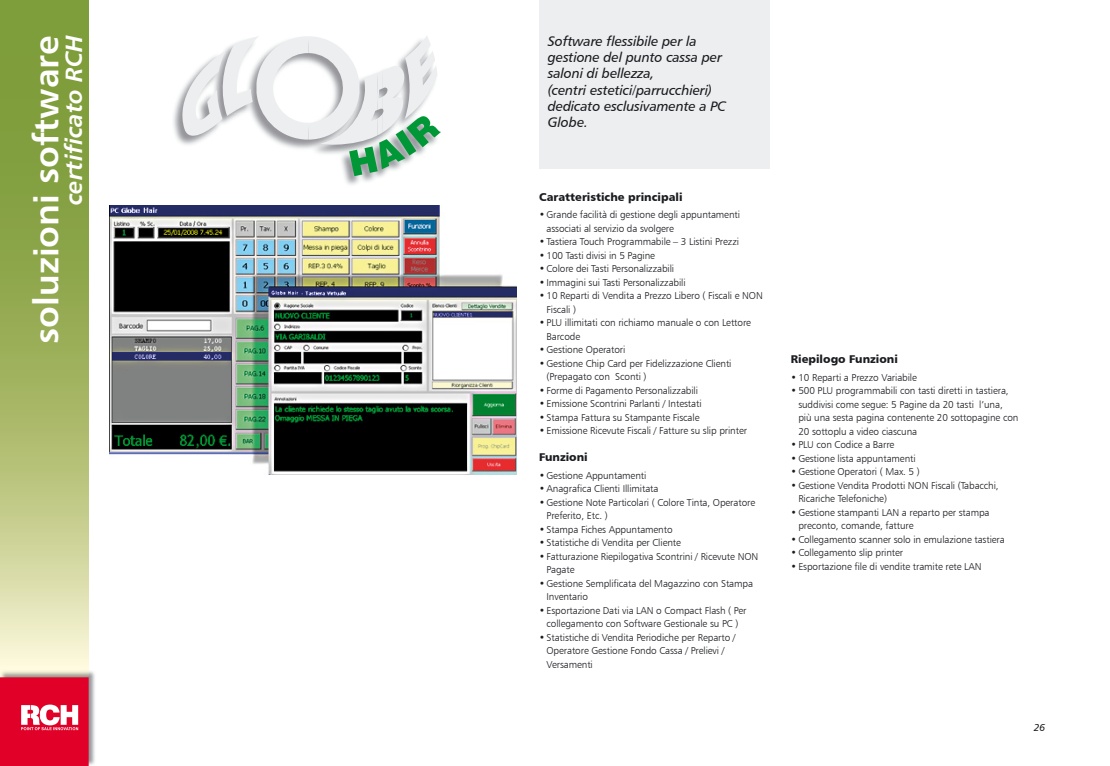
<style>
.page{position:relative;width:1110px;height:766px;background:#fff}
.page>*{position:absolute;margin:0;border:0;box-sizing:border-box;transform-origin:0 0}
.t1{font:35px "Humanist 777 BT Bold B";color:#fff}
.t2{font:23.75px "Humanist 777 BT Bold Italic B";letter-spacing:-.005em;color:#fff}
.t3{font:13.75px/16.2px "Humanist 777 BT Italic B";letter-spacing:-.01em;color:#1b1c20}
.t4{font:11.25px "Humanist 777 BT Black B";color:#1b1c20}
.t5{font:10px/13.5px "Humanist 777 BT Light B";letter-spacing:-.01em;color:#1b1c20}
.t6{font:10px "Humanist 777 BT Italic B";color:#1b1c20}
</style>
<div class="page">
<div style="left:539px;top:0;width:230px;height:168px;background:#edeeef"></div>
<svg style="left:0;top:0;width:89px;height:669px;background:#a5b768"></svg>
<img style="left:89px;top:671px;width:6px;height:94px">
<img style="left:0;top:669px;width:89px;height:8px">
<div style="left:0;top:677px;width:89px;height:88px;background:#e10028"></div>
<svg style="left:21px;top:704px;width:57px;height:26px"></svg>
<img style="left:173px;top:110px;width:268px;height:75px">
<svg style="left:175px;top:36px;width:265px;height:140px"></svg>
<img style="left:110px;top:206px;width:406px;height:268px">
<h1 class="t1" style="left:24px;top:343px;width:310px;rotate:-90deg">soluzioni software</h1>
<h2 class="t2" style="left:59px;top:205px;width:171px;rotate:-90deg">certificato RCH</h2>
<h3 class="t3" style="left:547px;top:33px;width:180px">Software flessibile per la gestione del punto cassa per saloni di bellezza,<br>(centri estetici/parrucchieri) dedicato esclusivamente a PC<br>Globe.</h3>
<p class="t4" style="left:539px;top:189px;width:145px">Caratteristiche principali</p>
<p class="t5" style="left:546px;top:208px;width:195px;text-indent:-8px">• Grande facilità di gestione degli appuntamenti associati al servizio da svolgere</p>
<p class="t5" style="left:539px;top:235px;width:201px">• Tastiera Touch Programmabile – 3 Listini Prezzi</p>
<p class="t5" style="left:539px;top:248px;width:117px">• 100 Tasti divisi in 5 Pagine</p>
<p class="t5" style="left:539px;top:262px;width:137px">• Colore dei Tasti Personalizzabili</p>
<p class="t5" style="left:539px;top:275px;width:148px">• Immagini sui Tasti Personalizzabili</p>
<p class="t5" style="left:546px;top:289px;width:218px;text-indent:-8px">• 10 Reparti di Vendita a Prezzo Libero ( Fiscali e NON<br>Fiscali )</p>
<p class="t5" style="left:546px;top:316px;width:206px;text-indent:-8px">• PLU illimitati con richiamo manuale o con Lettore<br>Barcode</p>
<p class="t5" style="left:539px;top:343px;width:88px">• Gestione Operatori</p>
<p class="t5" style="left:546px;top:356px;width:186px;text-indent:-8px">• Gestione Chip Card per Fidelizzazione Clienti (Prepagato con Sconti )</p>
<p class="t5" style="left:539px;top:383px;width:160px">• Forme di Pagamento Personalizzabili</p>
<p class="t5" style="left:539px;top:397px;width:164px">• Emissione Scontrini Parlanti / Intestati</p>
<p class="t5" style="left:539px;top:410px;width:162px">• Stampa Fattura su Stampante Fiscale</p>
<p class="t5" style="left:539px;top:424px;width:209px">• Emissione Ricevute Fiscali / Fatture su slip printer</p>
<p class="t4" style="left:539px;top:450px;width:50px">Funzioni</p>
<p class="t5" style="left:539px;top:468px;width:109px">• Gestione Appuntamenti</p>
<p class="t5" style="left:539px;top:482px;width:121px">• Anagrafica Clienti Illimitata</p>
<p class="t5" style="left:546px;top:495px;width:210px;text-indent:-8px">• Gestione Note Particolari ( Colore Tinta, Operatore<br>Preferito, Etc. )</p>
<p class="t5" style="left:539px;top:522px;width:135px">• Stampa Fiches Appuntamento</p>
<p class="t5" style="left:539px;top:536px;width:143px">• Statistiche di Vendita per Cliente</p>
<p class="t5" style="left:546px;top:549px;width:213px;text-indent:-8px">• Fatturazione Riepilogativa Scontrini / Ricevute NON<br>Pagate</p>
<p class="t5" style="left:546px;top:576px;width:208px;text-indent:-8px">• Gestione Semplificata del Magazzino con Stampa<br>Inventario</p>
<p class="t5" style="left:539px;top:603px;width:209px;text-align:center">• Esportazione Dati via LAN o Compact Flash ( Per collegamento con Software Gestionale su PC )</p>
<p class="t5" style="left:546px;top:630px;width:191px;text-indent:-8px">• Statistiche di Vendita Periodiche per Reparto /<br>Operatore Gestione Fondo Cassa / Prelievi /<br>Versamenti</p>
<p class="t4" style="left:790px;top:352px;width:108px">Riepilogo Funzioni</p>
<p class="t5" style="left:790px;top:370px;width:128px">• 10 Reparti a Prezzo Variabile</p>
<p class="t5" style="left:798px;top:383px;width:221px;text-indent:-8px">• 500 PLU programmabili con tasti diretti in tastiera, suddivisi come segue: 5 Pagine da 20 tasti l’una, più una sesta pagina contenente 20 sottopagine con 20 sottoplu a video ciascuna</p>
<p class="t5" style="left:790px;top:437px;width:105px">• PLU con Codice a Barre</p>
<p class="t5" style="left:790px;top:451px;width:126px">• Gestione lista appuntamenti</p>
<p class="t5" style="left:790px;top:464px;width:130px">• Gestione Operatori ( Max. 5 )</p>
<p class="t5" style="left:798px;top:478px;width:202px;text-indent:-8px">• Gestione Vendita Prodotti NON Fiscali (Tabacchi,<br>Ricariche Telefoniche)</p>
<p class="t5" style="left:798px;top:505px;width:193px;text-indent:-8px">• Gestione stampanti LAN a reparto per stampa preconto, comande, fatture</p>
<p class="t5" style="left:790px;top:532px;width:215px">• Collegamento scanner solo in emulazione tastiera</p>
<p class="t5" style="left:790px;top:546px;width:114px">• Collegamento slip printer</p>
<p class="t5" style="left:790px;top:559px;width:192px">• Esportazione file di vendite tramite rete LAN</p>
<p class="t6" style="left:1033px;top:721px;width:13px">26</p>
</div>
